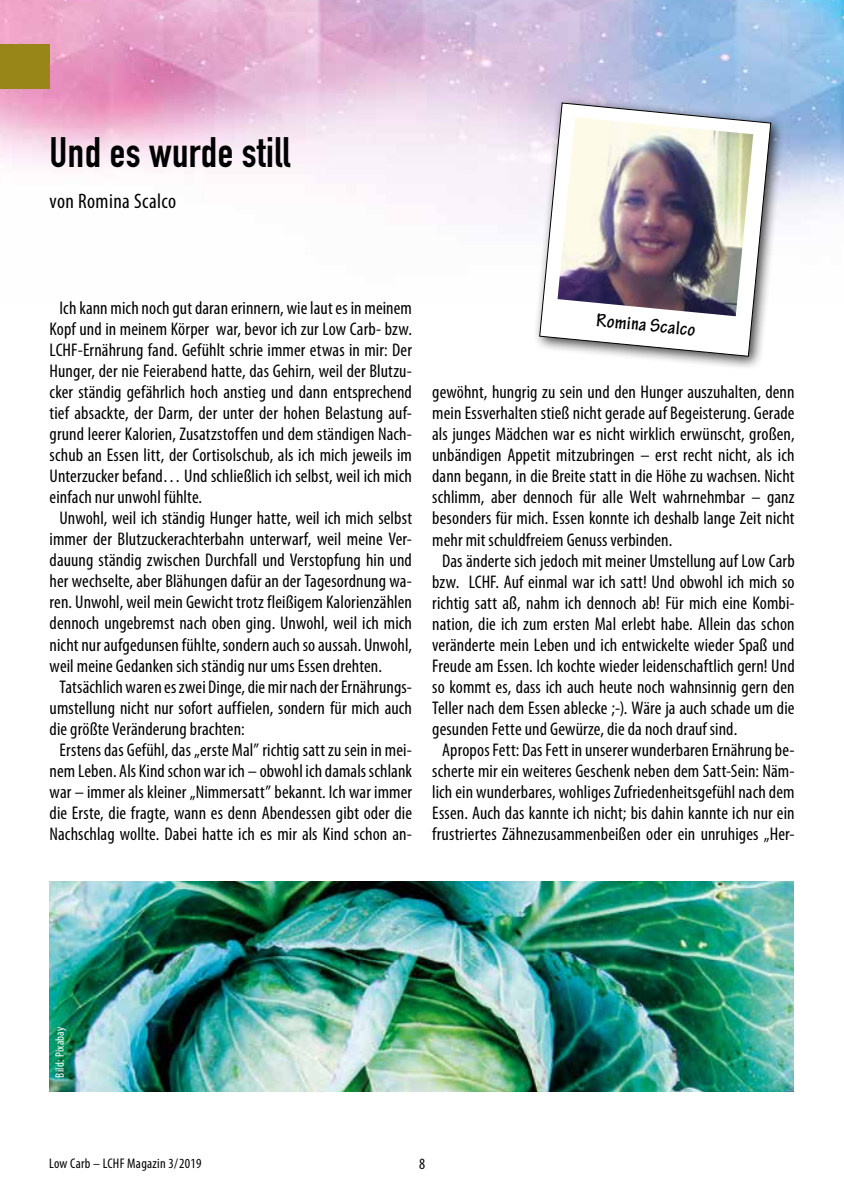
<style>
.page{position:relative;width:844px;height:1191px;background:#fff}
.page>*{position:absolute;margin:0;border:0;box-sizing:border-box;transform-origin:0 0}
.t1{font:42px "DIN Engschrift Std";letter-spacing:.01em;color:#000}
.t2{font:condensed 21px "Myriad Pro";letter-spacing:.02em;color:#000}
.t3{font:700 condensed 19.78px "Tekton Pro";color:#000}
.t4{font:condensed 18.38px "Myriad Pro";letter-spacing:.005em;color:#000}
.t5{font:condensed 15.75px "Myriad Pro";color:#000}
.t6{font:condensed 14px "Myriad Pro";letter-spacing:.02em;color:#000}
.t7{font:condensed 12.25px "Myriad Pro";letter-spacing:.02em;color:#fff}
</style>
<div class="page">
<img style="left:0;top:0;width:844px;height:224px">
<div style="left:0;top:44px;width:49px;height:45px;background:#998618"></div>
<div style="left:532px;top:96px;width:253px;height:275px;background:#000;opacity:.75"></div>
<svg style="left:539px;top:102px;width:232px;height:255px"></svg>
<img style="left:557px;top:117px;width:196px;height:199px">
<img style="left:49px;top:881px;width:744px;height:210px">
<h1 class="t1" style="left:50px;top:128px;width:242px">Und es wurde still</h1>
<p class="t2" style="left:50px;top:188px;width:128px">von Romina Scalco</p>
<p class="t4" style="left:59px;top:297px;width:354px">Ich kann mich noch gut daran erinnern, wie laut es in meinem</p>
<p class="t4" style="left:50px;top:318px;width:364px">Kopf und in meinem Körper war, bevor ich zur Low Carb- bzw.</p>
<p class="t4" style="left:50px;top:339px;width:364px">LCHF-Ernährung fand. Gefühlt schrie immer etwas in mir: Der</p>
<p class="t4" style="left:50px;top:360px;width:364px">Hunger, der nie Feierabend hatte, das Gehirn, weil der Blutzu-</p>
<p class="t4" style="left:50px;top:381px;width:364px">cker ständig gefährlich hoch anstieg und dann entsprechend</p>
<p class="t4" style="left:50px;top:402px;width:364px">tief absackte, der Darm, der unter der hohen Belastung auf-</p>
<p class="t4" style="left:50px;top:423px;width:364px">grund leerer Kalorien, Zusatzstoffen und dem ständigen Nach-</p>
<p class="t4" style="left:50px;top:444px;width:364px">schub an Essen litt, der Cortisolschub, als ich mich jeweils im</p>
<p class="t4" style="left:50px;top:465px;width:364px">Unterzucker befand… Und schließlich ich selbst, weil ich mich</p>
<p class="t4" style="left:50px;top:486px;width:154px">einfach nur unwohl fühlte.</p>
<p class="t4" style="left:59px;top:507px;width:354px">Unwohl, weil ich ständig Hunger hatte, weil ich mich selbst</p>
<p class="t4" style="left:50px;top:528px;width:364px">immer der Blutzuckerachterbahn unterwarf, weil meine Ver-</p>
<p class="t4" style="left:50px;top:549px;width:364px">dauung ständig zwischen Durchfall und Verstopfung hin und</p>
<p class="t4" style="left:50px;top:570px;width:364px">her wechselte, aber Blähungen dafür an der Tagesordnung wa-</p>
<p class="t4" style="left:50px;top:591px;width:364px">ren. Unwohl, weil mein Gewicht trotz fleißigem Kalorienzählen</p>
<p class="t4" style="left:50px;top:612px;width:364px">dennoch ungebremst nach oben ging. Unwohl, weil ich mich</p>
<p class="t4" style="left:50px;top:633px;width:364px">nicht nur aufgedunsen fühlte, sondern auch so aussah. Unwohl,</p>
<p class="t4" style="left:50px;top:654px;width:334px">weil meine Gedanken sich ständig nur ums Essen drehten.</p>
<p class="t4" style="left:59px;top:675px;width:354px">Tatsächlich waren es zwei Dinge, die mir nach der Ernährungs-</p>
<p class="t4" style="left:50px;top:696px;width:364px">umstellung nicht nur sofort auffielen, sondern für mich auch</p>
<p class="t4" style="left:50px;top:717px;width:196px">die größte Veränderung brachten:</p>
<p class="t4" style="left:59px;top:738px;width:354px">Erstens das Gefühl, das „erste Mal” richtig satt zu sein in mei-</p>
<p class="t4" style="left:50px;top:759px;width:364px">nem Leben. Als Kind schon war ich – obwohl ich damals schlank</p>
<p class="t4" style="left:50px;top:780px;width:364px">war – immer als kleiner „Nimmersatt” bekannt. Ich war immer</p>
<p class="t4" style="left:50px;top:801px;width:364px">die Erste, die fragte, wann es denn Abendessen gibt oder die</p>
<p class="t4" style="left:50px;top:822px;width:364px">Nachschlag wollte. Dabei hatte ich es mir als Kind schon an-</p>
<p class="t3" style="left:597px;top:308px;width:101px;rotate:5deg">Romina Scalco</p>
<p class="t4" style="left:432px;top:381px;width:364px">gewöhnt, hungrig zu sein und den Hunger auszuhalten, denn</p>
<p class="t4" style="left:432px;top:402px;width:364px">mein Essverhalten stieß nicht gerade auf Begeisterung. Gerade</p>
<p class="t4" style="left:432px;top:423px;width:364px">als junges Mädchen war es nicht wirklich erwünscht, großen,</p>
<p class="t4" style="left:432px;top:444px;width:364px">unbändigen Appetit mitzubringen – erst recht nicht, als ich</p>
<p class="t4" style="left:432px;top:465px;width:364px">dann begann, in die Breite statt in die Höhe zu wachsen. Nicht</p>
<p class="t4" style="left:432px;top:486px;width:364px">schlimm, aber dennoch für alle Welt wahrnehmbar – ganz</p>
<p class="t4" style="left:432px;top:507px;width:364px">besonders für mich. Essen konnte ich deshalb lange Zeit nicht</p>
<p class="t4" style="left:432px;top:528px;width:241px">mehr mit schuldfreiem Genuss verbinden.</p>
<p class="t4" style="left:442px;top:549px;width:354px">Das änderte sich jedoch mit meiner Umstellung auf Low Carb</p>
<p class="t4" style="left:432px;top:570px;width:364px">bzw. LCHF. Auf einmal war ich satt! Und obwohl ich mich so</p>
<p class="t4" style="left:432px;top:591px;width:364px">richtig satt aß, nahm ich dennoch ab! Für mich eine Kombi-</p>
<p class="t4" style="left:432px;top:612px;width:364px">nation, die ich zum ersten Mal erlebt habe. Allein das schon</p>
<p class="t4" style="left:432px;top:633px;width:364px">veränderte mein Leben und ich entwickelte wieder Spaß und</p>
<p class="t4" style="left:432px;top:654px;width:364px">Freude am Essen. Ich kochte wieder leidenschaftlich gern! Und</p>
<p class="t4" style="left:432px;top:675px;width:364px">so kommt es, dass ich auch heute noch wahnsinnig gern den</p>
<p class="t4" style="left:432px;top:696px;width:364px">Teller nach dem Essen ablecke ;-). Wäre ja auch schade um die</p>
<p class="t4" style="left:432px;top:717px;width:306px">gesunden Fette und Gewürze, die da noch drauf sind.</p>
<p class="t4" style="left:442px;top:738px;width:354px">Apropos Fett: Das Fett in unserer wunderbaren Ernährung be-</p>
<p class="t4" style="left:432px;top:759px;width:364px">scherte mir ein weiteres Geschenk neben dem Satt-Sein: Näm-</p>
<p class="t4" style="left:432px;top:780px;width:364px">lich ein wunderbares, wohliges Zufriedenheitsgefühl nach dem</p>
<p class="t4" style="left:432px;top:801px;width:364px">Essen. Auch das kannte ich nicht; bis dahin kannte ich nur ein</p>
<p class="t4" style="left:432px;top:822px;width:364px">frustriertes Zähnezusammenbeißen oder ein unruhiges „Her-</p>
<p class="t7" style="left:52px;top:1077px;width:53px;rotate:-90deg">Bild: Pixabay</p>
<p class="t6" style="left:49px;top:1155px;width:154px">Low Carb – LCHF Magazin 3/2019</p>
<p class="t5" style="left:419px;top:1154px;width:8px">8</p>
</div>
